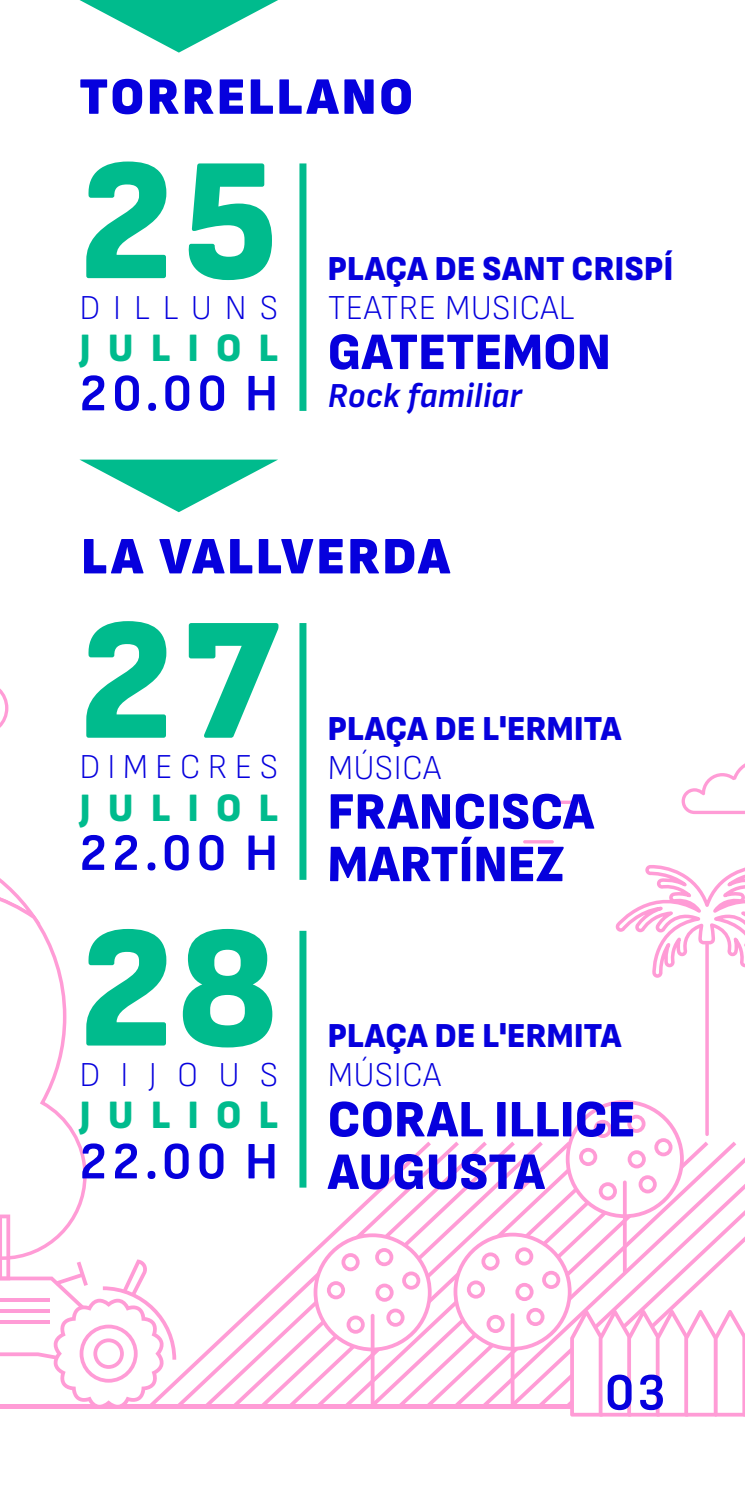
<style>
.page{position:relative;width:745px;height:1489px;background:#fff}
.page>*{position:absolute;margin:0;border:0;box-sizing:border-box;transform-origin:0 0}
.t1{font:900 175px/307.7px "Attractive Semi Cond";color:#00bb8d}
.t2{font:900 52.5px/52.5px "Attractive Semi Cond";letter-spacing:.01em;color:#0600dd}
.t3{font:800 52.5px "Attractive Semi Cond";letter-spacing:.06em;color:#0600dd}
.t4{font:700 52.5px "Attractive Semi Cond";letter-spacing:.1em;color:#0600dd}
.t5{font:900 40.25px "Attractive Semi Cond";letter-spacing:.435em;color:#00bb8d}
.t6{font:900 35px "Attractive Semi Cond";letter-spacing:.01em;color:#0600dd}
.t7{font:300 35px "Attractive Semi Cond";letter-spacing:.01em;color:#0600dd}
.t8{font:italic 700 35px "Attractive Semi Cond";letter-spacing:.01em;color:#0600dd}
.t9{font:300 35px "Attractive Semi Cond";letter-spacing:.205em;color:#0600dd}
.t10{font:300 35px "Attractive Semi Cond";letter-spacing:.37em;color:#0600dd}
</style>
<div class="page">
<hr style="left:0;top:1404px;width:744px;height:4px;background:#ff9cd6">
<svg style="left:0;top:688px;width:8px;height:40px"></svg>
<svg style="left:681px;top:764px;width:63px;height:50px"></svg>
<hr style="left:522px;top:840px;width:31px;height:3px;background:#ff9cd6;border-radius:2px">
<svg style="left:550px;top:800px;width:29px;height:4px"></svg>
<svg style="left:176px;top:1353px;width:28px;height:51px"></svg>
<svg style="left:204px;top:1326px;width:28px;height:78px"></svg>
<svg style="left:232px;top:1300px;width:28px;height:104px"></svg>
<svg style="left:260px;top:1274px;width:28px;height:130px"></svg>
<svg style="left:288px;top:1141px;width:28px;height:263px"></svg>
<svg style="left:316px;top:1221px;width:28px;height:183px"></svg>
<svg style="left:344px;top:1197px;width:26px;height:207px"></svg>
<svg style="left:370px;top:1170px;width:28px;height:234px"></svg>
<svg style="left:398px;top:1144px;width:28px;height:260px"></svg>
<svg style="left:426px;top:1141px;width:27px;height:263px"></svg>
<svg style="left:370px;top:1313px;width:4px;height:93px"></svg>
<svg style="left:313px;top:1233px;width:118px;height:118px"></svg>
<svg style="left:0;top:878px;width:176px;height:527px"></svg>
<svg style="left:0;top:1297px;width:50px;height:4px"></svg>
<svg style="left:0;top:1308px;width:50px;height:4px"></svg>
<hr style="left:0;top:1320px;width:50px;height:4px;background:#ff9cd6">
<svg style="left:0;top:1214px;width:10px;height:66px"></svg>
<svg style="left:2px;top:1218px;width:4px;height:58px"></svg>
<svg style="left:453px;top:1100px;width:291px;height:316px"></svg>
<svg style="left:615px;top:865px;width:129px;height:114px"></svg>
<svg style="left:704px;top:942px;width:4px;height:192px"></svg>
<div style="left:299px;top:163px;width:7px;height:248px;background:#00bb8d"></div>
<svg style="left:79px;top:0;width:199px;height:53px"></svg>
<div style="left:299px;top:623px;width:7px;height:256px;background:#00bb8d"></div>
<div style="left:299px;top:930px;width:7px;height:257px;background:#00bb8d"></div>
<svg style="left:79px;top:459px;width:199px;height:53px"></svg>
<p class="t3" style="left:79px;top:62px;width:334px">TORRELLANO</p>
<h1 class="t1" style="left:79px;top:64px;width:200px">25</h1>
<p class="t10" style="left:79px;top:288px;width:200px">DILLUNS</p>
<p class="t2" style="left:79px;top:325px;width:532px"><sup>J</sup> <sup>U</sup> <sup>L</sup> <sup>I</sup> <sup>O</sup> <sup>L</sup> GATETEMON</p>
<p class="t6" style="left:327px;top:246px;width:346px">PLAÇA DE SANT CRISPÍ</p>
<p class="t7" style="left:327px;top:288px;width:248px">TEATRE MUSICAL</p>
<p class="t4" style="left:79px;top:362px;width:200px">20.00 H</p>
<p class="t8" style="left:327px;top:375px;width:195px">Rock familiar</p>
<p class="t3" style="left:81px;top:521px;width:370px">LA VALLVERDA</p>
<h1 class="t1" style="left:79px;top:523px;width:200px">27<br>28</h1>
<p class="t9" style="left:79px;top:747px;width:200px">DIMECRES</p>
<p class="t5" style="left:79px;top:782px;width:200px">JULIOL</p>
<p class="t4" style="left:79px;top:822px;width:200px">22.00 H</p>
<p class="t7" style="left:79px;top:1055px;width:200px">DIJOUS</p>
<p class="t5" style="left:79px;top:1089px;width:200px">JULIOL</p>
<p class="t4" style="left:79px;top:1130px;width:200px">22.00 H</p>
<p class="t6" style="left:327px;top:706px;width:295px">PLAÇA DE L'ERMITA</p>
<p class="t7" style="left:327px;top:747px;width:115px">MÚSICA</p>
<p class="t2" style="left:327px;top:784px;width:268px">FRANCISCA<br>MARTÍNEZ</p>
<p class="t6" style="left:327px;top:1013px;width:295px">PLAÇA DE L'ERMITA</p>
<p class="t7" style="left:327px;top:1055px;width:115px">MÚSICA</p>
<p class="t2" style="left:327px;top:1091px;width:309px">CORAL ILLICE<br>AUGUSTA</p>
<p class="t4" style="left:604px;top:1361px;width:62px">03</p>
</div>
